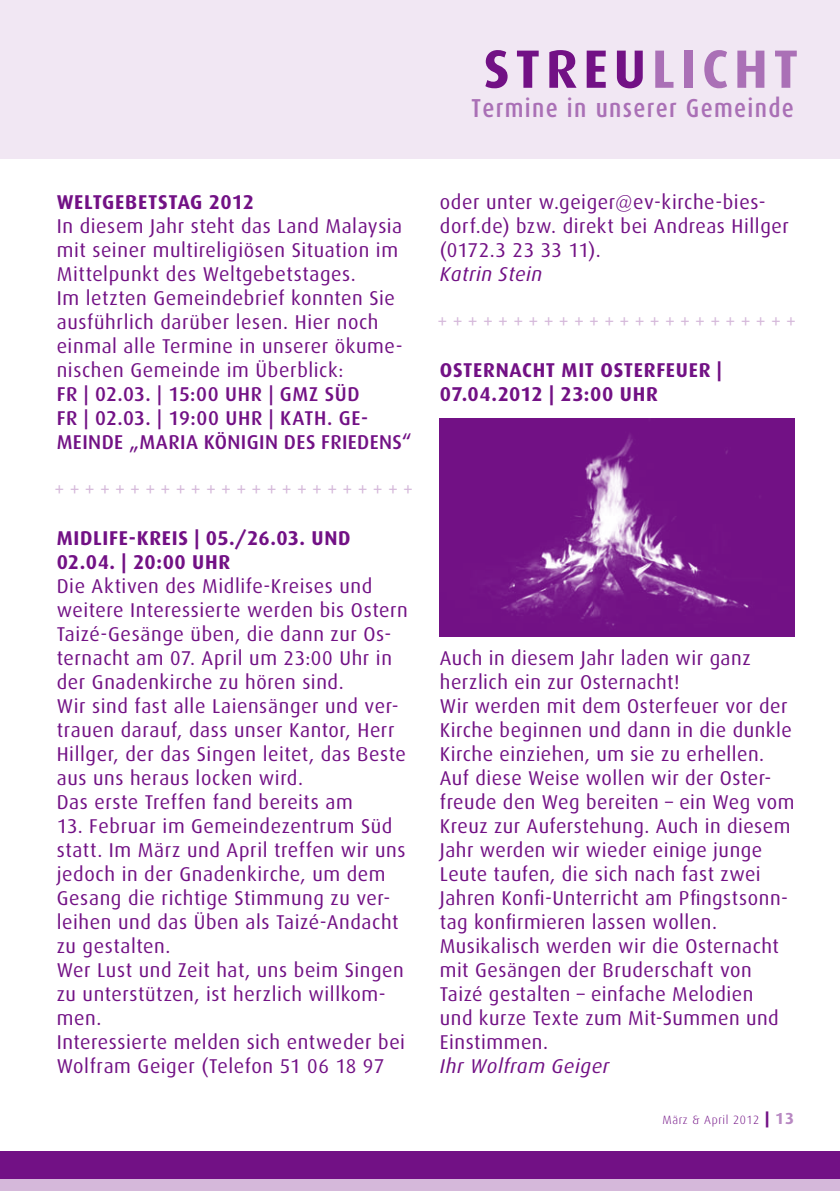
<style>
.page{position:relative;width:840px;height:1191px;background:#fff}
.page>*{position:absolute;margin:0;border:0;box-sizing:border-box;transform-origin:0 0}
.t1{font:700 54px "Dax";letter-spacing:.1em;color:#721185}
.t2{font:500 26px "Dax Condensed";letter-spacing:.05em;color:#aa70b6}
.t3{font:20px/24px "Dax";letter-spacing:.025em;color:#721185}
.t4{font:700 20px/24px "Dax";letter-spacing:.035em;color:#721185}
.t5{font:500 20px/24px "Dax";letter-spacing:.02em;color:#721185}
.t6{font:20px "Dax";color:#d5b8da}
.t7{font:italic 20px "Dax";letter-spacing:.025em;color:#721185}
.t8{font:700 20px "Dax";letter-spacing:.015em;color:#721185}
.t9{font:300 12px "Dax";letter-spacing:.05em;color:#721185}
.s1{color:#aa70b6}
.s2{font-weight:800;font-size:16px}
.s3{font-weight:700;font-size:16px;color:#b888c2}
</style>
<div class="page">
<div style="left:0;top:0;width:839px;height:159px;background:#f1e7f3"></div>
<div style="left:0;top:1151px;width:839px;height:40px;background:#721185"></div>
<div style="left:0;top:1179px;width:839px;height:12px;background:#d5b8da"></div>
<img style="left:439px;top:418px;width:355px;height:219px">
<h1 class="t1" style="left:483px;top:39px;width:316px">STREU<span class="s1">LICHT</span></h1>
<h2 class="t2" style="left:471px;top:93px;width:323px">Termine in unserer Gemeinde</h2>
<p class="t8" style="left:57px;top:190px;width:199px">WELTGEBETSTAG 2012</p>
<p class="t3" style="left:57px;top:214px;width:347px">I n diesem Jahr steht das Land Malaysia mit seiner multireligiösen Situation im Mittelpunkt des Weltgebetstages.<br>I m letzten Gemeindebrief konnten Sie ausführlich darüber lesen. Hier noch einmal alle Termine in unserer ökume&shy;nischen Gemeinde im Überblick:</p>
<p class="t5" style="left:57px;top:382px;width:356px">FR | 02.03. | 15:00 UHR | GMZ SÜD<br>FR | 02.03. | 19:00 UHR | KATH. GE-<br>MEINDE „MARIA KÖNIGIN DES FRIEDENS“</p>
<p class="t6" style="left:54px;top:478px;width:360px">++++++++++++++++++++++++</p>
<p class="t4" style="left:57px;top:526px;width:295px">MIDLIFE-KREIS | 05./26.03. UND<br>02.04. | 20:00 UHR</p>
<p class="t3" style="left:57px;top:574px;width:352px">Die Aktiven des Midlife-Kreises und weitere I nteressierte werden bis Ostern Taizé-Gesänge üben, die dann zur Os&shy;ternacht am 07. April um 23:00 U hr in der Gnadenkirche zu hören sind.<br>Wir sind fast alle Laiensänger und ver&shy;trauen darauf, dass unser Kantor, Herr H illger, der das Singen leitet, das Beste aus uns heraus locken wird.<br>Das erste Treffen fand bereits am</p>
<p class="t3" style="left:57px;top:814px;width:350px">13. Februar im Gemeindezentrum Süd statt. I m März und April treffen wir uns jedoch in der Gnadenkirche, um dem<br>Gesang die richtige Stimmung zu ver&shy;leihen und das Üben als Taizé-Andacht zu gestalten.<br>Wer Lust und Zeit hat, uns beim Singen zu unterstützen, ist herzlich willkom&shy;men.<br>I nteressierte melden sich entweder bei<br>Wolfram Geiger (Telefon 51 06 18 97</p>
<p class="t3" style="left:439px;top:190px;width:350px">oder unter w.geiger@ev-kirche-bies&shy;dorf.de) bzw. direkt bei Andreas H illger (0172.3 23 33 11).</p>
<p class="t7" style="left:439px;top:262px;width:104px">Katrin Stein</p>
<p class="t6" style="left:437px;top:310px;width:360px">++++++++++++++++++++++++</p>
<p class="t4" style="left:439px;top:358px;width:283px">OSTERNACHT MIT OSTERFEUER |<br>07.04.2012 | 23:00 UHR</p>
<p class="t3" style="left:439px;top:646px;width:356px">Auch in diesem Jahr laden wir ganz herzlich ein zur Osternacht!<br>Wir werden mit dem Osterfeuer vor der Kirche beginnen und dann in die dunkle Kirche einziehen, um sie zu erhellen.<br>Auf diese Weise wollen wir der Oster&shy;freude den Weg bereiten – ein Weg vom Kreuz zur Auferstehung. Auch in diesem Jahr werden wir wieder einige junge Leute taufen, die sich nach fast zwei Jahren Konfi-Unterricht am Pfingstsonn&shy;tag konfirmieren lassen wollen.<br>Musikalisch werden wir die Osternacht mit Gesängen der Bruderschaft von Taizé gestalten – einfache Melodien<br>und kurze Texte zum Mit-Summen und Einstimmen.</p>
<p class="t7" style="left:439px;top:1054px;width:171px">Ihr Wolfram Geiger</p>
<p class="t9" style="left:662px;top:1113px;width:131px">März &amp; April 2012 <span class="s2">|</span> <span class="s3">13</span></p>
</div>
